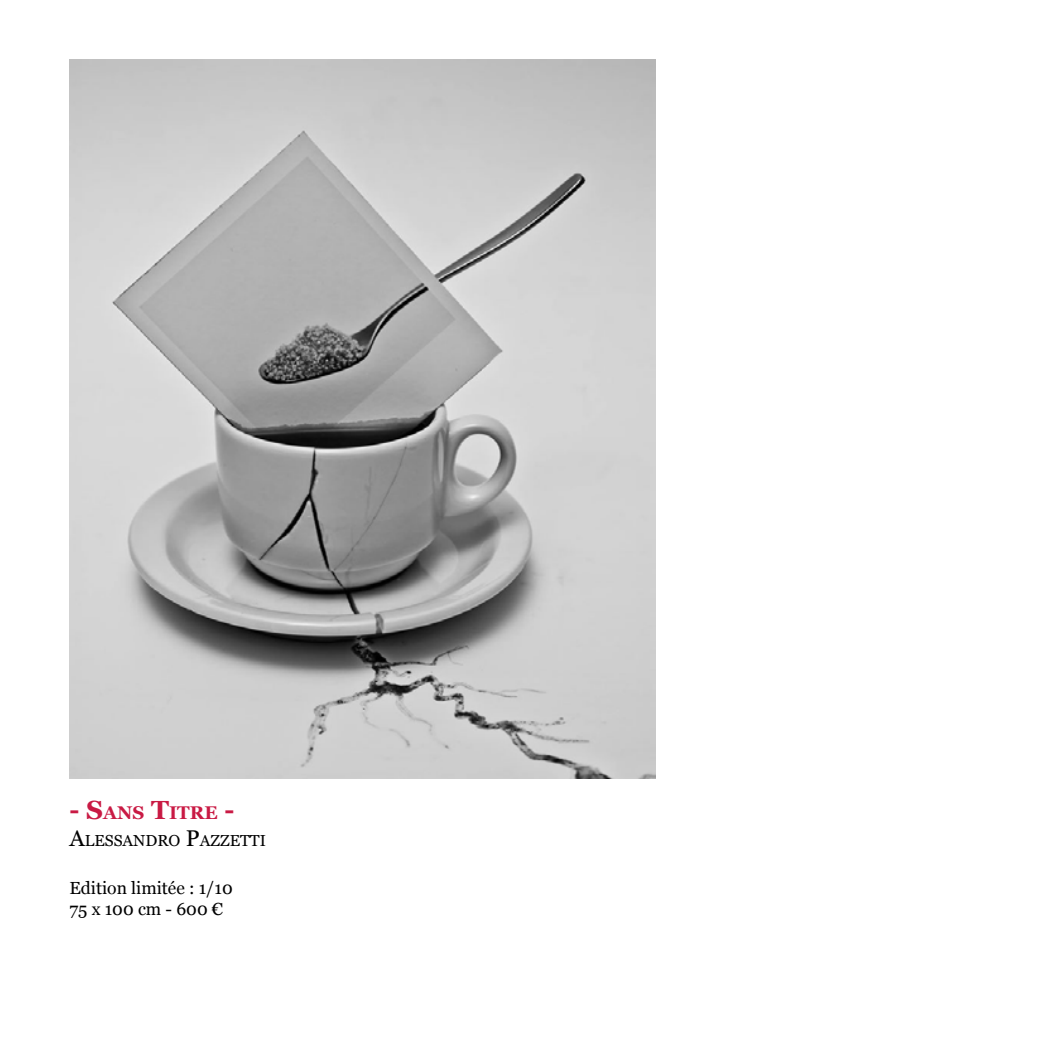
<style>
.page{position:relative;width:1042px;height:1042px;background:#fff}
.page>*{position:absolute;margin:0;border:0;box-sizing:border-box;transform-origin:0 0}
.t1{font:700 18.38px "Georgia";color:#c91a44}
.t2{font:17.5px/21px "Georgia";color:#000}
.t3{font:15.92px "Georgia";color:#000}
.s1{font-size:26.25px}
.s2{font-size:22.75px}
</style>
<div class="page">
<img style="left:69px;top:59px;width:586px;height:720px">
<p class="t1" style="left:69px;top:798px;width:166px"><span class="s1">- S</span>ANS <span class="s1">T</span>ITRE <span class="s1">-</span></p>
<p class="t3" style="left:69px;top:829px;width:198px"><span class="s2">A</span>LESSANDRO <span class="s2">P</span>AZZETTI</p>
<p class="t2" style="left:69px;top:877px;width:165px">Edition limitée : 1/10<br>75 x 100 cm - 600 €</p>
</div>
